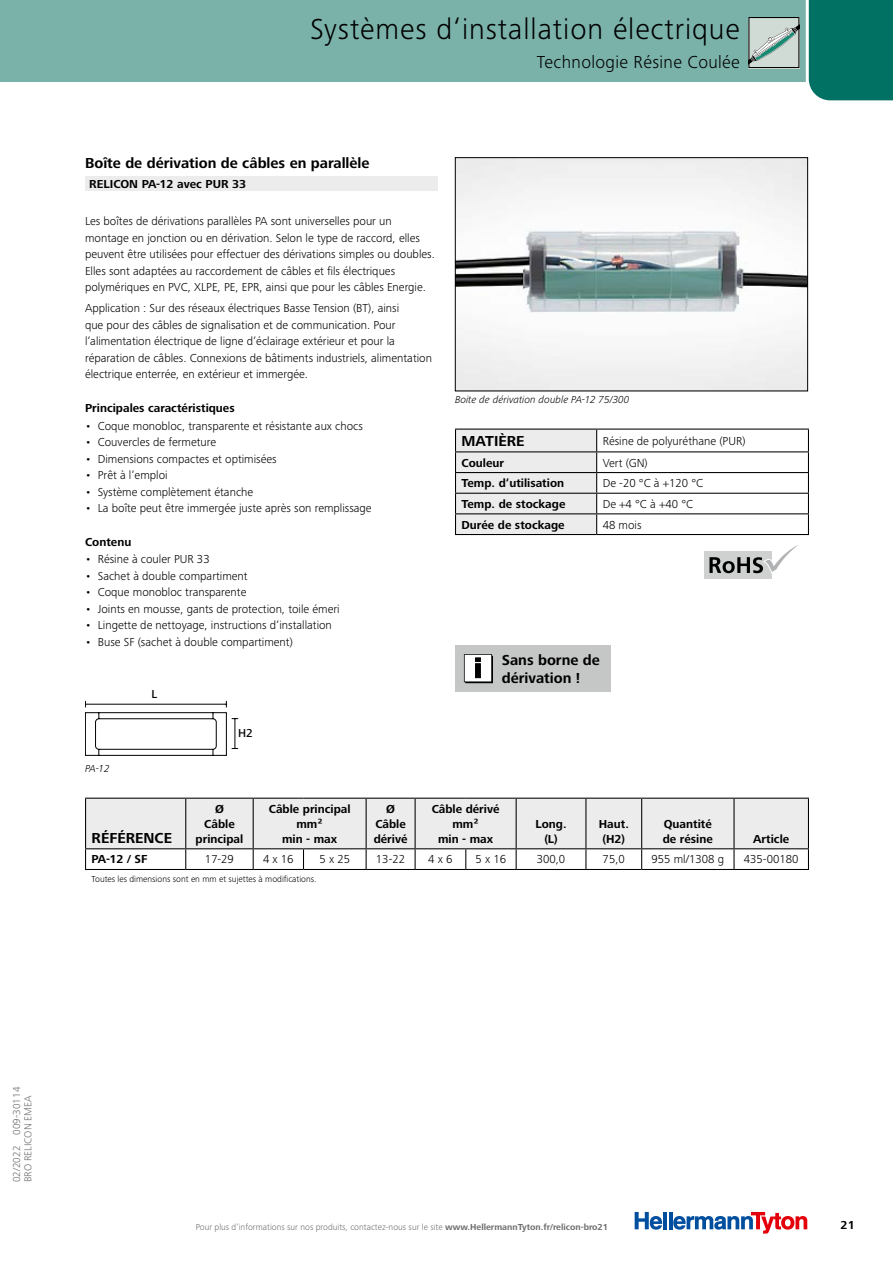
<style>
.page{position:relative;width:893px;height:1263px;background:#fff}
.page>*{position:absolute;margin:0;border:0;box-sizing:border-box;transform-origin:0 0}
.t1{font:300 30px "Frutiger Next LTW1 G";letter-spacing:.03em;color:#000}
.t2{font:300 18px "Frutiger Next LTW1 G";letter-spacing:.02em;color:#000}
.t3{font:700 15px/18px "Frutiger Next LTW1 G";color:#000}
.t4{font:300 12px/16.5px "Frutiger Next LTW1 G";color:#000}
.t5{font:700 12px/15px "Frutiger Next LTW1 G";color:#000;text-align:center}
.t6{font:500 12px "Frutiger Next LTW1 G";color:#000}
.t7{font:italic 300 10.5px "Frutiger Next LTW1 G";color:#000}
.t8{font:300 10.5px/11.2px "Frutiger Next LTW1 G";color:#6e6e6e}
.t9{font:300 9px "Frutiger Next LTW1 G";color:#6e6e6e}
.t10{font:300 9px "Frutiger Next LTW1 G";color:#000}
.s1{font-weight:700}
</style>
<div class="page">
<hr style="left:663px;top:1212px;width:4px;height:17px;background:#004e9e">
<hr style="left:669px;top:1212px;width:3px;height:17px;background:#004e9e">
<svg style="left:635px;top:1212px;width:27px;height:17px"></svg>
<svg style="left:673px;top:1212px;width:134px;height:21px"></svg>
<div style="left:0;top:0;width:808px;height:82px;background:#7ab2aa"></div>
<svg style="left:748px;top:0;width:145px;height:101px"></svg>
<img style="left:457px;top:159px;width:349px;height:230px">
<div style="left:455px;top:157px;width:353px;height:234px;border:1px solid #000"></div>
<svg style="left:455px;top:429px;width:354px;height:150px"></svg>
<div style="left:85px;top:177px;width:353px;height:14px;background:#ececec"></div>
<div style="left:455px;top:645px;width:156px;height:47px;background:#c5c6c6"></div>
<svg style="left:464px;top:654px;width:29px;height:29px"></svg>
<svg style="left:85px;top:701px;width:153px;height:55px"></svg>
<svg style="left:85px;top:798px;width:724px;height:71px"></svg>
<hr style="left:85px;top:869px;width:101px;height:1px;background:#000">
<hr style="left:186px;top:869px;width:67px;height:1px;background:#000">
<hr style="left:253px;top:869px;width:50px;height:1px;background:#000">
<hr style="left:303px;top:869px;width:63px;height:1px;background:#000">
<hr style="left:366px;top:869px;width:49px;height:1px;background:#000">
<hr style="left:415px;top:869px;width:51px;height:1px;background:#000">
<hr style="left:466px;top:869px;width:50px;height:1px;background:#000">
<hr style="left:516px;top:869px;width:70px;height:1px;background:#000">
<hr style="left:586px;top:869px;width:56px;height:1px;background:#000">
<hr style="left:642px;top:869px;width:92px;height:1px;background:#000">
<hr style="left:734px;top:869px;width:75px;height:1px;background:#000">
<h1 class="t1" style="left:310px;top:11px;width:431px">Systèmes d‘installation électrique</h1>
<h2 class="t2" style="left:537px;top:51px;width:204px">Technologie Résine Coulée</h2>
<p class="t3" style="left:85px;top:155px;width:286px">Boîte de dérivation de câbles en parallèle</p>
<p class="t5" style="left:89px;top:177px;width:158px">RELICON PA-12 avec PUR 33</p>
<p class="t4" style="left:85px;top:213px;width:351px">Les boîtes de dérivations parallèles PA sont universelles pour un montage en jonction ou en dérivation. Selon le type de raccord, elles peuvent être utilisées pour effectuer des dérivations simples ou doubles.<br>Elles sont adaptées au raccordement de câbles et fils électriques polymériques en PVC, XLPE, PE, EPR, ainsi que pour les câbles Energie.</p>
<p class="t4" style="left:85px;top:300px;width:348px">Application : Sur des réseaux électriques Basse Tension (BT), ainsi<br>que pour des câbles de signalisation et de communication. Pour l‘alimentation électrique de ligne d‘éclairage extérieur et pour la réparation de câbles. Connexions de bâtiments industriels, alimentation électrique enterrée, en extérieur et immergée.</p>
<p class="t5" style="left:85px;top:401px;width:151px">Principales caractéristiques</p>
<p class="t4" style="left:85px;top:417px;width:279px">• Coque monobloc, transparente et résistante aux chocs</p>
<p class="t4" style="left:85px;top:434px;width:133px">• Couvercles de fermeture</p>
<p class="t4" style="left:85px;top:450px;width:193px">• Dimensions compactes et optimisées</p>
<p class="t4" style="left:85px;top:467px;width:84px">• Prêt à l‘emploi</p>
<p class="t4" style="left:85px;top:483px;width:170px">• Système complètement étanche</p>
<p class="t4" style="left:85px;top:500px;width:288px">• La boîte peut être immergée juste après son remplissage</p>
<p class="t5" style="left:85px;top:535px;width:48px">Contenu</p>
<p class="t4" style="left:85px;top:551px;width:126px">• Résine à couler PUR 33</p>
<p class="t4" style="left:85px;top:568px;width:164px">• Sachet à double compartiment</p>
<p class="t4" style="left:85px;top:584px;width:163px">• Coque monobloc transparente</p>
<p class="t4" style="left:85px;top:601px;width:256px">• Joints en mousse, gants de protection, toile émeri</p>
<p class="t4" style="left:85px;top:617px;width:248px">• Lingette de nettoyage, instructions d‘installation</p>
<p class="t4" style="left:85px;top:634px;width:209px">• Buse SF (sachet à double compartiment)</p>
<p class="t7" style="left:85px;top:762px;width:26px">PA-12</p>
<p class="t6" style="left:152px;top:687px;width:7px">L</p>
<p class="t6" style="left:238px;top:726px;width:16px">H2</p>
<p class="t7" style="left:455px;top:394px;width:176px">Boite de dérivation double PA-12 75/300</p>
<p class="t3" style="left:461px;top:432px;width:65px">MATIÈRE</p>
<p class="t4" style="left:603px;top:433px;width:144px">Résine de polyuréthane (PUR)</p>
<p class="t5" style="left:461px;top:455px;width:44px">Couleur</p>
<p class="t4" style="left:603px;top:454px;width:47px">Vert (GN)</p>
<p class="t5" style="left:461px;top:476px;width:104px">Temp. d‘utilisation</p>
<p class="t4" style="left:603px;top:475px;width:102px">De -20 °C à +120 °C</p>
<p class="t5" style="left:461px;top:497px;width:105px">Temp. de stockage</p>
<p class="t4" style="left:603px;top:496px;width:92px">De +4 °C à +40 °C</p>
<p class="t5" style="left:461px;top:517px;width:105px">Durée de stockage</p>
<p class="t4" style="left:603px;top:516px;width:40px">48 mois</p>
<p class="t3" style="left:502px;top:651px;width:100px">Sans borne de dérivation !</p>
<p class="t3" style="left:92px;top:829px;width:82px">RÉFÉRENCE</p>
<p class="t5" style="left:196px;top:802px;width:49px">Ø<br>Câble principal</p>
<p class="t5" style="left:269px;top:802px;width:83px">Câble principal mm²<br>min - max</p>
<p class="t5" style="left:374px;top:802px;width:35px">Ø<br>Câble dérivé</p>
<p class="t5" style="left:432px;top:802px;width:69px">Câble dérivé mm²<br>min - max</p>
<p class="t5" style="left:536px;top:817px;width:32px">Long. (L)</p>
<p class="t5" style="left:599px;top:817px;width:32px">Haut. (H2)</p>
<p class="t5" style="left:663px;top:817px;width:52px;text-align:left">Quantité de résine</p>
<p class="t5" style="left:753px;top:832px;width:37px">Article</p>
<p class="t5" style="left:92px;top:852px;width:57px">PA-12 / SF</p>
<p class="t4" style="left:205px;top:851px;width:30px">17-29</p>
<p class="t4" style="left:263px;top:851px;width:32px">4 x 16</p>
<p class="t4" style="left:319px;top:851px;width:32px">5 x 25</p>
<p class="t4" style="left:376px;top:851px;width:31px">13-22</p>
<p class="t4" style="left:428px;top:851px;width:26px">4 x 6</p>
<p class="t4" style="left:476px;top:851px;width:32px">5 x 16</p>
<p class="t4" style="left:537px;top:851px;width:30px">300,0</p>
<p class="t4" style="left:603px;top:851px;width:24px">75,0</p>
<p class="t4" style="left:651px;top:851px;width:74px">955 ml/1308 g</p>
<p class="t4" style="left:744px;top:851px;width:56px">435-00180</p>
<p class="t10" style="left:92px;top:874px;width:226px">Toutes les dimensions sont en mm et sujettes à modifications.</p>
<p class="t8" style="left:11px;top:1182px;width:97px;rotate:-90deg">02/2022 009-30114<br>BRO RELICON EMEA</p>
<p class="t9" style="left:196px;top:1221px;width:414px">Pour plus d‘informations sur nos produits, contactez-nous sur le site <span class="s1">www.HellermannTyton.fr/relicon-bro21</span></p>
<p class="t5" style="left:841px;top:1218px;width:16px">21</p>
</div>
